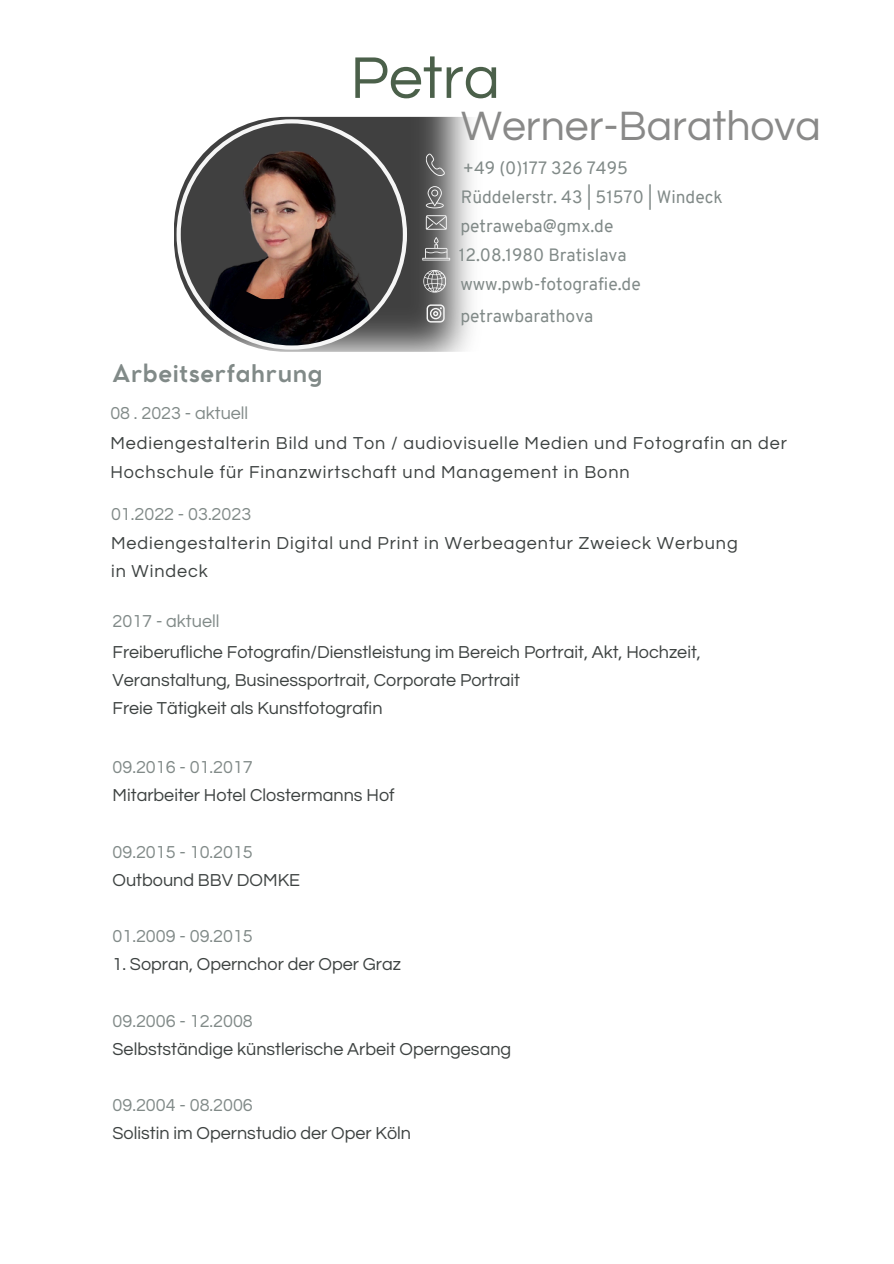
<style>
.page{position:relative;width:894px;height:1264px;background:#fff}
.page>*{position:absolute;margin:0;border:0;box-sizing:border-box;transform-origin:0 0}
.t1{font:61.05px "Questrial";color:#4b604a}
.t2{font:42.6px "Questrial";color:#898988}
.t3{font:700 24px "Cocomat Pro";letter-spacing:.025em;color:#818a88}
.t4{font:18px/28.2px "Questrial";color:#3d4241}
.t5{font:18px/28.2px "Questrial";letter-spacing:.05em;color:#3d4241}
.t6{font:18px "Questrial";color:#818a88}
.t7{font:17.4px "Overpass";color:#818a88}
</style>
<div class="page">
<img style="left:174px;top:117px;width:470px;height:235px;border-radius:113px">
<svg style="left:176px;top:119px;width:231px;height:230px;background:#625b59"></svg>
<svg style="left:232px;top:290px;width:60px;height:38px;background:#1a0f0f"></svg>
<svg style="left:422px;top:237px;width:28px;height:23px"></svg>
<svg style="left:425px;top:186px;width:18px;height:22px"></svg>
<svg style="left:424px;top:152px;width:23px;height:25px"></svg>
<svg style="left:423px;top:270px;width:22px;height:22px"></svg>
<svg style="left:426px;top:304px;width:18px;height:18px"></svg>
<svg style="left:425px;top:215px;width:21px;height:15px"></svg>
<p class="t1" style="left:350px;top:48px;width:151px">Petra</p>
<p class="t2" style="left:461px;top:105px;width:361px">Werner-Barathova</p>
<p class="t7" style="left:462px;top:160px;width:167px">+49 (0)177 326 7495</p>
<p class="t7" style="left:460px;top:190px;width:263px">Rüddelerstr. 43 | 51570 | Windeck</p>
<p class="t7" style="left:460px;top:219px;width:154px">petraweba@gmx.de</p>
<h2 class="t7" style="left:459px;top:248px;width:169px">12.08.1980 Bratislava</h2>
<p class="t3" style="left:112px;top:364px;width:211px">Arbeitserfahrung</p>
<p class="t7" style="left:460px;top:277px;width:182px">www.pwb-fotografie.de</p>
<p class="t7" style="left:460px;top:309px;width:134px">petrawbarathova</p>
<p class="t6" style="left:110px;top:405px;width:139px">08 . 2023 - aktuell</p>
<p class="t5" style="left:110px;top:430px;width:678px">Mediengestalterin Bild und Ton / audiovisuelle Medien und Fotografin an der<br>Hochschule für Finanzwirtschaft und Management in Bonn</p>
<h3 class="t6" style="left:111px;top:505px;width:142px">01.2022 - 03.2023</h3>
<p class="t5" style="left:111px;top:529px;width:628px">Mediengestalterin Digital und Print in Werbeagentur Zweieck Werbung in Windeck</p>
<p class="t6" style="left:112px;top:612px;width:108px">2017 - aktuell</p>
<p class="t4" style="left:112px;top:638px;width:589px">Freiberufliche Fotografin/Dienstleistung im Bereich Portrait, Akt, Hochzeit,<br>Veranstaltung, Businessportrait, Corporate Portrait</p>
<p class="t4" style="left:112px;top:694px;width:271px">Freie Tätigkeit als Kunstfotografin</p>
<p class="t6" style="left:112px;top:758px;width:142px">09.2016 - 01.2017</p>
<p class="t4" style="left:112px;top:781px;width:283px">Mitarbeiter Hotel Clostermanns Hof</p>
<p class="t6" style="left:112px;top:843px;width:142px">09.2015 - 10.2015</p>
<p class="t4" style="left:112px;top:866px;width:189px">Outbound BBV DOMKE</p>
<p class="t6" style="left:112px;top:927px;width:142px">01.2009 - 09.2015</p>
<p class="t4" style="left:112px;top:950px;width:290px">1. Sopran, Opernchor der Oper Graz</p>
<p class="t6" style="left:112px;top:1011px;width:142px">09.2006 - 12.2008</p>
<p class="t4" style="left:112px;top:1035px;width:400px">Selbstständige künstlerische Arbeit Operngesang</p>
<p class="t6" style="left:112px;top:1096px;width:142px">09.2004 - 08.2006</p>
<p class="t4" style="left:112px;top:1119px;width:300px">Solistin im Opernstudio der Oper Köln</p>
</div>
